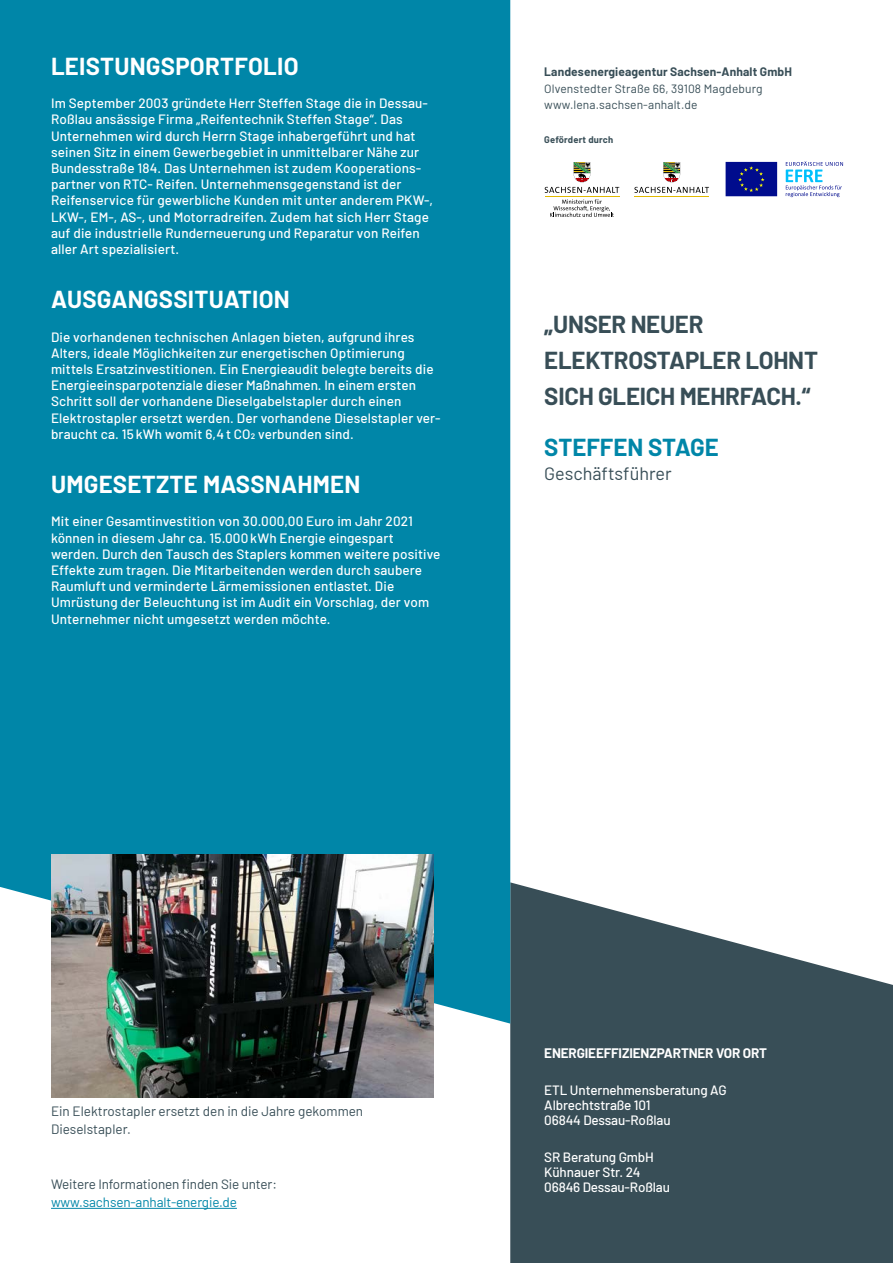
<style>
.page{position:relative;width:893px;height:1263px;background:#fff}
.page>*{position:absolute;margin:0;border:0;box-sizing:border-box;transform-origin:0 0}
.t1{font:700 24px "Barlow";letter-spacing:.01em;color:#fff}
.t2{font:700 24px/36px "Barlow";letter-spacing:-.01em;color:#384e57}
.t3{font:700 24px "Barlow";color:#0086a8}
.t4{font:18px "Barlow";color:#384e57}
.t5{font:500 13.5px/16.2px "Barlow";letter-spacing:.01em;color:#fff}
.t6{font:500 13.5px/15px "Barlow";letter-spacing:-.01em;color:#fff}
.t7{font:13.5px/18px "Barlow";color:#384e57}
.t8{font:700 13.5px "Barlow";letter-spacing:-.01em;color:#fff}
.t9{font:13.5px "Barlow";letter-spacing:-.01em;color:#0086a8}
.t10{font:12px/16.5px "Barlow";letter-spacing:.01em;color:#384e57}
.t11{font:700 12px "Barlow";letter-spacing:.01em;color:#384e57}
.t12{font:700 9.3px "Barlow";letter-spacing:.02em;color:#384e57}
</style>
<div class="page">
<svg style="left:510px;top:882px;width:383px;height:381px;background:#53666d"></svg>
<div style="left:0;top:0;width:510px;height:1023px;background:#0086a8"></div>
<img style="left:51px;top:855px;width:383px;height:242px">
<hr style="left:51px;top:1208px;width:186px;height:1px;background:#0086a8">
<hr style="left:545px;top:196px;width:74px;height:1px;background:#e1b900">
<svg style="left:545px;top:162px;width:74px;height:31px"></svg>
<svg style="left:550px;top:199px;width:64px;height:18px"></svg>
<hr style="left:634px;top:196px;width:75px;height:1px;background:#e1b900">
<svg style="left:634px;top:162px;width:75px;height:31px"></svg>
<div style="left:726px;top:162px;width:51px;height:34px;background:#000c8d"></div>
<svg style="left:738px;top:166px;width:27px;height:26px"></svg>
<svg style="left:786px;top:161px;width:57px;height:36px"></svg>
<h1 class="t1" style="left:51px;top:49px;width:249px">LEISTUNGSPORTFOLIO</h1>
<p class="t5" style="left:51px;top:94px;width:383px">Im September 2003 gründete Herr Steffen Stage die in Dessau-Roßlau ansässige Firma „Reifentechnik Steffen Stage“. Das Unternehmen wird durch Herrn Stage inhabergeführt und hat seinen Sitz in einem Gewerbegebiet in unmittelbarer Nähe zur Bundesstraße 184. Das Unternehmen ist zudem Kooperations&shy;partner von RTC- Reifen. Unternehmensgegenstand ist der Reifenservice für gewerbliche Kunden mit unter anderem PKW-, LKW-, EM-, AS-, und Motorradreifen. Zudem hat sich Herr Stage auf die industrielle Runderneuerung und Reparatur von Reifen aller Art spezialisiert.</p>
<h1 class="t1" style="left:51px;top:282px;width:240px">AUSGANGSSITUATION</h1>
<p class="t5" style="left:51px;top:328px;width:391px">Die vorhandenen technischen Anlagen bieten, aufgrund ihres Alters, ideale Möglichkeiten zur energetischen Optimierung mittels Ersatzinvestitionen. Ein Energieaudit belegte bereits die Energieeinsparpotenziale dieser Maßnahmen. In einem ersten Schritt soll der vorhandene Dieselgabelstapler durch einen Elektrostapler ersetzt werden. Der vorhandene Dieselstapler ver&shy;braucht ca. 15 kWh womit 6,4 t CO2 verbunden sind.</p>
<h1 class="t1" style="left:51px;top:467px;width:311px">UMGESETZTE MASSNAHMEN</h1>
<p class="t5" style="left:51px;top:512px;width:391px">Mit einer Gesamtinvestition von 30.000,00 Euro im Jahr 2021 können in diesem Jahr ca. 15.000 kWh Energie eingespart werden. Durch den Tausch des Staplers kommen weitere positive Effekte zum tragen. Die Mitarbeitenden werden durch saubere Raumluft und verminderte Lärmemissionen entlastet. Die Umrüstung der Beleuchtung ist im Audit ein Vorschlag, der vom Unternehmer nicht umgesetzt werden möchte.</p>
<p class="t11" style="left:544px;top:63px;width:249px">Landesenergieagentur Sachsen-Anhalt GmbH</p>
<p class="t10" style="left:544px;top:79px;width:220px">Olvenstedter Straße 66, 39108 Magdeburg www.lena.sachsen-anhalt.de</p>
<p class="t12" style="left:544px;top:133px;width:70px">Gefördert durch</p>
<h1 class="t2" style="left:544px;top:304px;width:275px">„UNSER NEUER<br>ELEKTROSTAPLER LOHNT<br>SICH GLEICH MEHRFACH.“</h1>
<h1 class="t3" style="left:544px;top:430px;width:176px">STEFFEN STAGE</h1>
<h2 class="t4" style="left:544px;top:461px;width:129px">Geschäftsführer</h2>
<p class="t7" style="left:51px;top:1101px;width:314px">Ein Elektrostapler ersetzt den in die Jahre gekommen<br>Dieselstapler.</p>
<p class="t7" style="left:51px;top:1174px;width:227px">Weitere Informationen finden Sie unter:</p>
<p class="t9" style="left:51px;top:1193px;width:187px">www.sachsen-anhalt-energie.de</p>
<p class="t8" style="left:544px;top:1043px;width:224px">ENERGIEEFFIZIENZPARTNER VOR ORT</p>
<p class="t6" style="left:544px;top:1081px;width:184px">ETL Unternehmensberatung AG<br>Albrechtstraße 101<br>06844 Dessau-Roßlau</p>
<p class="t6" style="left:544px;top:1149px;width:127px">SR Beratung GmbH<br>Kühnauer Str. 24<br>06846 Dessau-Roßlau</p>
</div>
